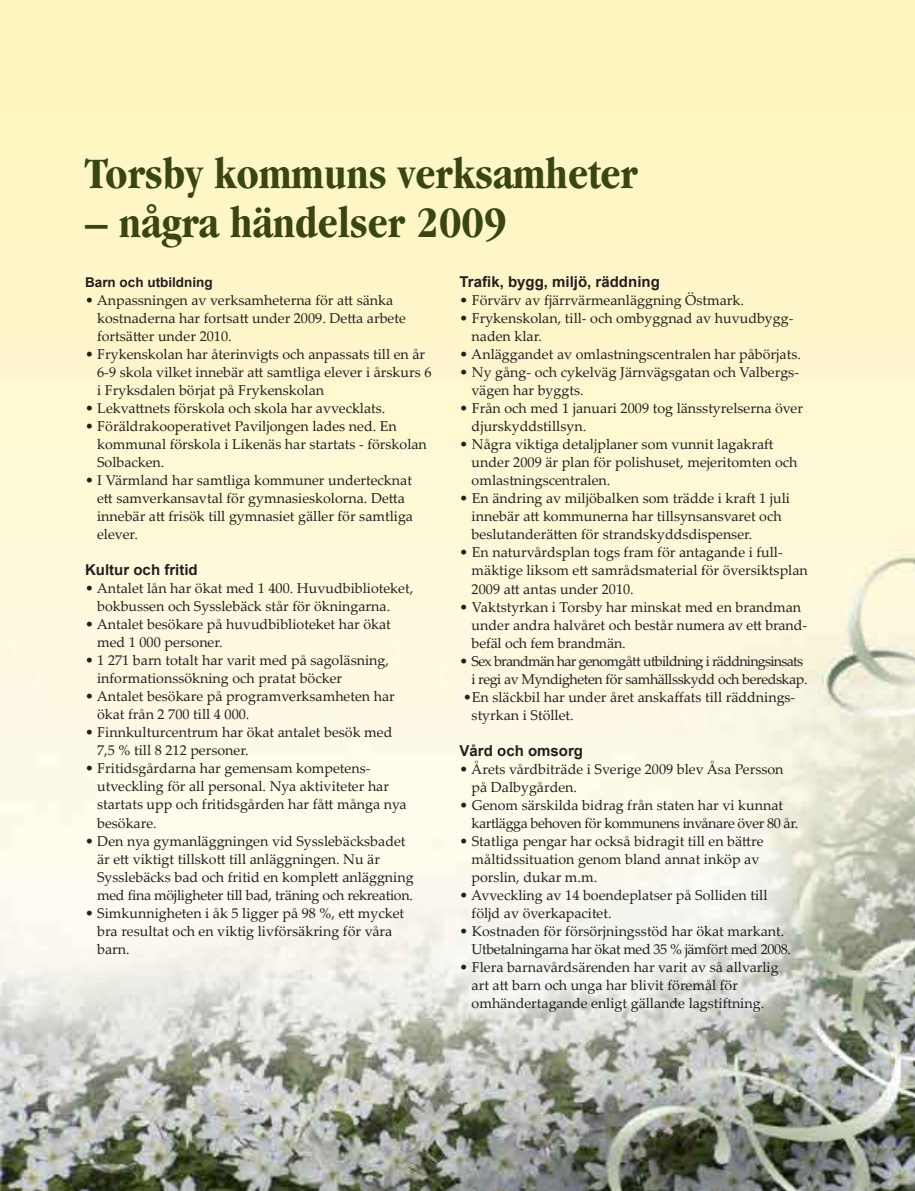
<style>
.page{position:relative;width:915px;height:1191px;background:#fff}
.page>*{position:absolute;margin:0;border:0;box-sizing:border-box;transform-origin:0 0}
.t1{font:700 condensed 45px "Garamond";color:#394610}
.t2{font:700 15px "Arial";color:#231f20}
.t3{font:14.25px/18px "Palatino Linotype";color:#231f20}
.t4{font:14.25px/18px "Palatino Linotype";letter-spacing:-.05em;color:#231f20}
.t5{font:14.25px/18px "Palatino Linotype";letter-spacing:-.03em;color:#231f20}
.t6{font:700 13.5px "Arial";color:#231f20}
</style>
<div class="page">
<img style="left:0;top:0;width:914px;height:1191px">
<h1 class="t1" style="left:85px;top:148px;width:554px">Torsby kommuns verksamheter</h1>
<h1 class="t1" style="left:85px;top:197px;width:423px">– några händelser 2009</h1>
<p class="t6" style="left:85px;top:274px;width:129px">Barn och utbildning</p>
<p class="t3" style="left:97px;top:291px;width:310px;text-indent:-12px">• Anpassningen av verksamheterna för att sänka kostnaderna har fortsatt under 2009. Detta arbete fortsätter under 2010.</p>
<p class="t3" style="left:97px;top:345px;width:336px;text-indent:-12px">• Frykenskolan har återinvigts och anpassats till en år<br>6-9 skola vilket innebär att samtliga elever i årskurs 6 i Fryksdalen börjat på Frykenskolan</p>
<p class="t3" style="left:85px;top:399px;width:302px">• Lekvattnets förskola och skola har avvecklats.</p>
<p class="t3" style="left:97px;top:417px;width:331px;text-indent:-12px">• Föräldrakooperativet Paviljongen lades ned. En kommunal förskola i Likenäs har startats - förskolan<br>Solbacken.</p>
<p class="t3" style="left:97px;top:471px;width:317px;text-indent:-12px">• I Värmland har samtliga kommuner undertecknat ett samverkansavtal för gymnasieskolorna. Detta innebär att frisök till gymnasiet gäller för samtliga elever.</p>
<p class="t2" style="left:85px;top:560px;width:114px">Kultur och fritid</p>
<p class="t3" style="left:97px;top:579px;width:317px;text-indent:-12px">• Antalet lån har ökat med 1 400. Huvudbiblioteket, bokbussen och Sysslebäck står för ökningarna.</p>
<p class="t3" style="left:97px;top:615px;width:295px;text-indent:-12px">• Antalet besökare på huvudbiblioteket har ökat med 1 000 personer.</p>
<p class="t3" style="left:97px;top:651px;width:293px;text-indent:-12px">• 1 271 barn totalt har varit med på sagoläsning, informationssökning och pratat böcker</p>
<p class="t3" style="left:97px;top:687px;width:299px;text-indent:-12px">• Antalet besökare på programverksamheten har ökat från 2 700 till 4 000.</p>
<p class="t3" style="left:97px;top:723px;width:296px;text-indent:-12px">• Finnkulturcentrum har ökat antalet besök med<br>7,5 % till 8 212 personer.</p>
<p class="t3" style="left:97px;top:759px;width:311px;text-indent:-12px">• Fritidsgårdarna har gemensam kompetens&shy;utveckling för all personal. Nya aktiviteter har startats upp och fritidsgården har fått många nya besökare.</p>
<p class="t3" style="left:97px;top:831px;width:318px;text-indent:-12px">• Den nya gymanläggningen vid Sysslebäcksbadet är ett viktigt tillskott till anläggningen. Nu är Sysslebäcks bad och fritid en komplett anläggning med fina möjligheter till bad, träning och rekreation.</p>
<p class="t3" style="left:97px;top:903px;width:308px;text-indent:-12px">• Simkunnigheten i åk 5 ligger på 98 %, ett mycket bra resultat och en viktig livförsäkring för våra barn.</p>
<p class="t2" style="left:459px;top:272px;width:202px">Trafik, bygg, miljö, räddning</p>
<p class="t3" style="left:459px;top:291px;width:286px">• Förvärv av fjärrvärmeanläggning Östmark.</p>
<p class="t3" style="left:471px;top:309px;width:323px;text-indent:-12px">• Frykenskolan, till- och ombyggnad av huvudbygg&shy;naden klar.</p>
<p class="t3" style="left:459px;top:345px;width:343px">• Anläggandet av omlastningscentralen har påbörjats.</p>
<p class="t3" style="left:471px;top:363px;width:329px;text-indent:-12px">• Ny gång- och cykelväg Järnvägsgatan och Valbergs&shy;vägen har byggts.</p>
<p class="t3" style="left:471px;top:399px;width:333px;text-indent:-12px">• Från och med 1 januari 2009 tog länsstyrelserna över djurskyddstillsyn.</p>
<p class="t3" style="left:471px;top:435px;width:327px;text-indent:-12px">• Några viktiga detaljplaner som vunnit lagakraft under 2009 är plan för polishuset, mejeritomten och omlastningscentralen.</p>
<p class="t3" style="left:471px;top:489px;width:320px;text-indent:-12px">• En ändring av miljöbalken som trädde i kraft 1 juli innebär att kommunerna har tillsynsansvaret och beslutanderätten för strandskyddsdispenser.</p>
<p class="t3" style="left:471px;top:543px;width:337px;text-indent:-12px">• En naturvårdsplan togs fram för antagande i full&shy;mäktige liksom ett samrådsmaterial för översiktsplan<br>2009 att antas under 2010.</p>
<p class="t3" style="left:471px;top:597px;width:337px;text-indent:-12px">• Vaktstyrkan i Torsby har minskat med en brandman under andra halvåret och består numera av ett brand&shy;befäl och fem brandmän.</p>
<p class="t4" style="left:471px;top:651px;width:337px;text-indent:-12px">• Sex brandmän har genomgått utbildning i räddningsinsats i regi av Myndigheten för samhällsskydd och beredskap.</p>
<p class="t3" style="left:471px;top:687px;width:325px;text-indent:-8px">•En släckbil har under året anskaffats till räddnings&shy;styrkan i Stöllet.</p>
<p class="t2" style="left:459px;top:740px;width:125px">Vård och omsorg</p>
<p class="t3" style="left:471px;top:759px;width:313px;text-indent:-12px">• Årets vårdbiträde i Sverige 2009 blev Åsa Persson på Dalbygården.</p>
<p class="t5" style="left:471px;top:795px;width:328px;text-indent:-12px">• Genom särskilda bidrag från staten har vi kunnat kartlägga behoven för kommunens invånare över 80 år.</p>
<p class="t3" style="left:471px;top:831px;width:293px;text-indent:-12px">• Statliga pengar har också bidragit till en bättre måltidssituation genom bland annat inköp av porslin, dukar m.m.</p>
<p class="t3" style="left:471px;top:885px;width:297px;text-indent:-12px">• Avveckling av 14 boendeplatser på Solliden till följd av överkapacitet.</p>
<p class="t3" style="left:471px;top:921px;width:321px;text-indent:-12px">• Kostnaden för försörjningsstöd har ökat markant.<br>Utbetalningarna har ökat med 35 % jämfört med 2008.</p>
<p class="t3" style="left:471px;top:957px;width:308px;text-indent:-12px">• Flera barnavårdsärenden har varit av så allvarlig art att barn och unga har blivit föremål för omhändertagande enligt gällande lagstiftning.</p>
</div>
